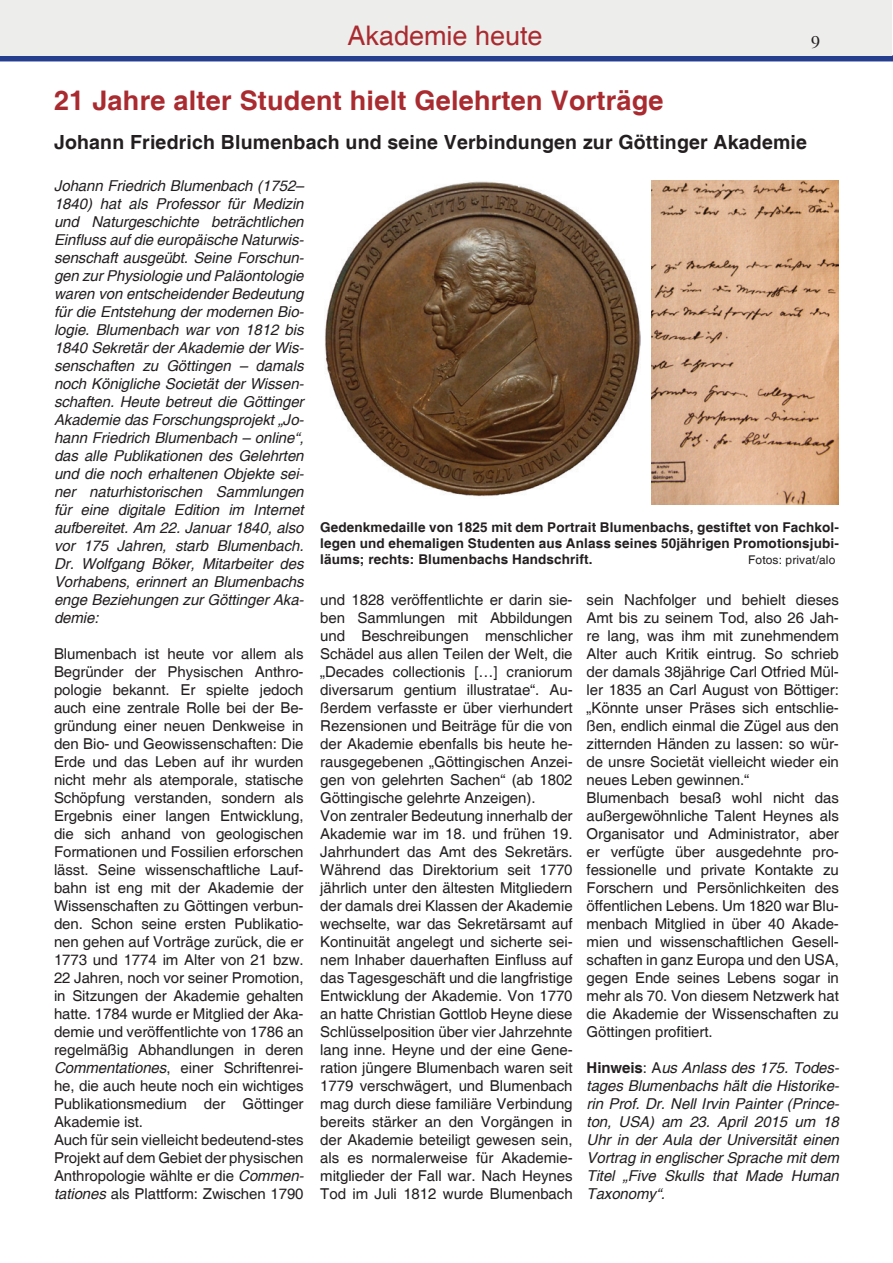
<style>
.page{position:relative;width:893px;height:1263px;background:#fff}
.page>*{position:absolute;margin:0;border:0;box-sizing:border-box;transform-origin:0 0}
.t1{font:700 27px "Helvetica";letter-spacing:.01em;color:#a92b30}
.t2{font:27px "Helvetica";color:#a92b30}
.t3{font:700 19.5px "Helvetica";letter-spacing:.01em;color:#231f20}
.t4{font:18px "Times";color:#231f20}
.t5{font:15px/18px "Helvetica";letter-spacing:-.005em;color:#231f20}
.t6{font:italic 15px/18px "Helvetica";letter-spacing:-.005em;color:#231f20;text-align:justify}
.t7{font:700 13.5px/16.2px "Helvetica";letter-spacing:.01em;color:#231f20;text-align:justify}
.t8{font:12px "Helvetica";letter-spacing:.01em;color:#231f20}
.s1{font-style:italic}
.s2{font-weight:700;font-style:normal}
.s3{font-style:normal}
</style>
<div class="page">
<div style="left:0;top:55px;width:893px;height:6px;background:#253f8e"></div>
<div style="left:0;top:0;width:891px;height:55px;background:#ededec"></div>
<img style="left:325px;top:181px;width:315px;height:316px">
<img style="left:651px;top:180px;width:188px;height:324px">
<h1 class="t2" style="left:347px;top:19px;width:197px">Akademie heute</h1>
<p class="t4" style="left:811px;top:31px;width:10px">9</p>
<h1 class="t1" style="left:54px;top:84px;width:611px">21 Jahre alter Student hielt Gelehrten Vorträge</h1>
<h2 class="t3" style="left:54px;top:130px;width:755px">Johann Friedrich Blumenbach und seine Verbindungen zur Göttinger Akademie</h2>
<p class="t6" style="left:54px;top:177px;width:251px">Johann Friedrich Blumenbach (1752– 1840) hat als Professor für Medizin und Naturgeschichte beträchtlichen Einfluss auf die europäische Naturwis&shy;senschaft ausgeübt. Seine Forschun&shy;gen zur Physiologie und Paläontologie waren von entscheidender Bedeutung für die Entstehung der modernen Bio&shy;logie. Blumenbach war von 1812 bis 1840 Sekretär der Akademie der Wis&shy;senschaften zu Göttingen – damals noch Königliche Societät der Wissen&shy;schaften. Heute betreut die Göttinger Akademie das Forschungsprojekt „Jo&shy;hann Friedrich Blumenbach – online“, das alle Publikationen des Gelehrten und die noch erhaltenen Objekte sei&shy;ner naturhistorischen Sammlungen für eine digitale Edition im Internet aufbereitet. Am 22. Januar 1840, also vor 175 Jahren, starb Blumenbach.<br>Dr. Wolfgang Böker, Mitarbeiter des Vorhabens, erinnert an Blumenbachs enge Beziehungen zur Göttinger Aka&shy;demie:</p>
<p class="t5" style="left:54px;top:645px;width:251px">Blumenbach ist heute vor allem als Begründer der Physischen Anthro&shy;pologie bekannt. Er spielte jedoch auch eine zentrale Rolle bei der Be&shy;gründung einer neuen Denkweise in den Bio- und Geowissenschaften: Die Erde und das Leben auf ihr wurden nicht mehr als atemporale, statische Schöpfung verstanden, sondern als Ergebnis einer langen Entwicklung, die sich anhand von geologischen Formationen und Fossilien erforschen lässt. Seine wissenschaftliche Lauf&shy;bahn ist eng mit der Akademie der Wissenschaften zu Göttingen verbun&shy;den. Schon seine ersten Publikatio&shy;nen gehen auf Vorträge zurück, die er 1773 und 1774 im Alter von 21 bzw.<br>22 Jahren, noch vor seiner Promotion, in Sitzungen der Akademie gehalten hatte. 1784 wurde er Mitglied der Aka&shy;demie und veröffentlichte von 1786 an regelmäßig Abhandlungen in deren <span class="s1">Commentationes</span>, einer Schriftenrei&shy;he, die auch heute noch ein wichtiges Publikationsmedium der Göttinger Akademie ist.<br>Auch für sein vielleicht bedeutend-stes Projekt auf dem Gebiet der physischen Anthropologie wählte er die <span class="s1">Commen&shy;tationes</span> als Plattform: Zwischen 1790</p>
<p class="t7" style="left:320px;top:520px;width:520px">Gedenkmedaille von 1825 mit dem Portrait Blumenbachs, gestiftet von Fachkol&shy;legen und ehemaligen Studenten aus Anlass seines 50jährigen Promotionsjubi&shy;läums; rechts: Blumenbachs Handschrift.</p>
<p class="t8" style="left:748px;top:553px;width:89px">Fotos: privat/alo</p>
<p class="t5" style="left:320px;top:591px;width:254px">und 1828 veröffentlichte er darin sie&shy;ben Sammlungen mit Abbildungen und Beschreibungen menschlicher Schädel aus allen Teilen der Welt, die „Decades collectionis […] craniorum diversarum gentium illustratae“. Au&shy;ßerdem verfasste er über vierhundert Rezensionen und Beiträge für die von der Akademie ebenfalls bis heute he&shy;rausgegebenen „Göttingischen Anzei&shy;gen von gelehrten Sachen“ (ab 1802<br>Göttingische gelehrte Anzeigen).<br>Von zentraler Bedeutung innerhalb der Akademie war im 18. und frühen 19.<br>Jahrhundert das Amt des Sekretärs.<br>Während das Direktorium seit 1770 jährlich unter den ältesten Mitgliedern der damals drei Klassen der Akademie wechselte, war das Sekretärsamt auf Kontinuität angelegt und sicherte sei&shy;nem Inhaber dauerhaften Einfluss auf das Tagesgeschäft und die langfristige Entwicklung der Akademie. Von 1770 an hatte Christian Gottlob Heyne diese Schlüsselposition über vier Jahrzehnte lang inne. Heyne und der eine Gene&shy;ration jüngere Blumenbach waren seit 1779 verschwägert, und Blumenbach mag durch diese familiäre Verbindung bereits stärker an den Vorgängen in der Akademie beteiligt gewesen sein, als es normalerweise für Akademie&shy;mitglieder der Fall war. Nach Heynes Tod im Juli 1812 wurde Blumenbach</p>
<p class="t5" style="left:587px;top:591px;width:254px">sein Nachfolger und behielt dieses Amt bis zu seinem Tod, also 26 Jah&shy;re lang, was ihm mit zunehmendem Alter auch Kritik eintrug. So schrieb der damals 38jährige Carl Otfried Mül&shy;ler 1835 an Carl August von Böttiger: „Könnte unser Präses sich entschlie&shy;ßen, endlich einmal die Zügel aus den zitternden Händen zu lassen: so wür&shy;de unsre Societät vielleicht wieder ein neues Leben gewinnen.“<br>Blumenbach besaß wohl nicht das außergewöhnliche Talent Heynes als Organisator und Administrator, aber er verfügte über ausgedehnte pro&shy;fessionelle und private Kontakte zu Forschern und Persönlichkeiten des öffentlichen Lebens. Um 1820 war Blu&shy;menbach Mitglied in über 40 Akade&shy;mien und wissenschaftlichen Gesell&shy;schaften in ganz Europa und den USA, gegen Ende seines Lebens sogar in mehr als 70. Von diesem Netzwerk hat die Akademie der Wissenschaften zu Göttingen profitiert.</p>
<p class="t6" style="left:587px;top:1059px;width:254px"><span class="s2">Hinweis</span><span class="s3">: A</span>us Anlass des 175. Todes&shy;tages Blumenbachs hält die Historike&shy;rin Prof. Dr. Nell Irvin Painter (Prince&shy;ton, USA) am 23. April 2015 um 18<br>Uhr in der Aula der Universität einen Vortrag in englischer Sprache mit dem Titel „Five Skulls that Made Human Taxonomy“.</p>
</div>
